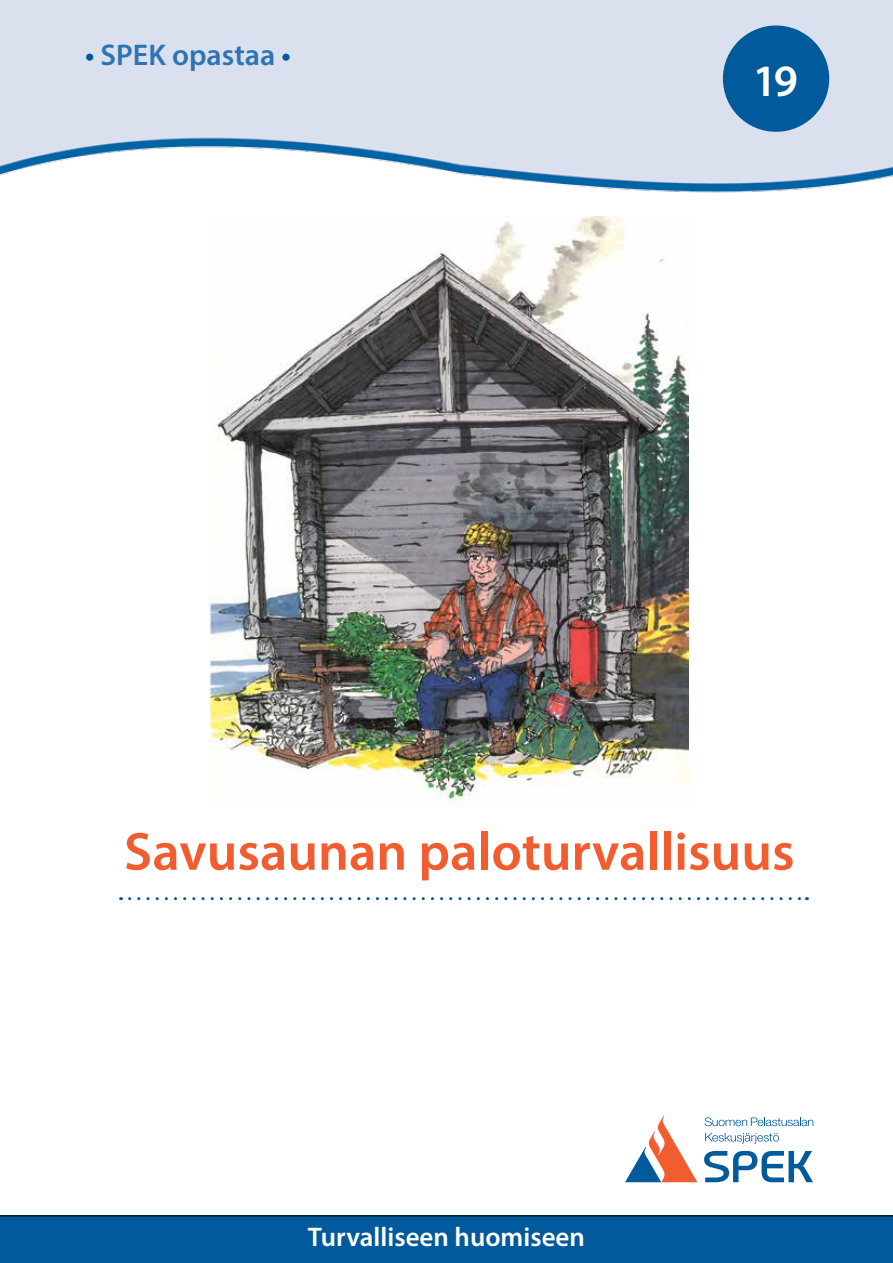
<style>
.page{position:relative;width:893px;height:1263px;background:#fff}
.page>*{position:absolute;margin:0;border:0;box-sizing:border-box;transform-origin:0 0}
.t1{font:600 54px "Myriad Pro";color:#f15d2f}
.t2{font:600 45px "Myriad Pro";color:#fff}
.t3{font:600 30px "Myriad Pro";color:#2e74b5}
.t4{font:600 27px "Myriad Pro";color:#fff}
.s1{color:#005a9c}
</style>
<div class="page">
<svg style="left:625px;top:1115px;width:72px;height:67px"></svg>
<svg style="left:705px;top:1133px;width:74px;height:11px"></svg>
<svg style="left:705px;top:1117px;width:108px;height:9px"></svg>
<svg style="left:704px;top:1151px;width:109px;height:31px"></svg>
<svg style="left:130px;top:897px;width:677px;height:3px"></svg>
<img style="left:0;top:0;width:893px;height:193px">
<div style="left:723px;top:26px;width:106px;height:106px;background:#005a9c;border-radius:50%"></div>
<div style="left:0;top:1216px;width:893px;height:47px;background:#005a9c"></div>
<img style="left:209px;top:217px;width:480px;height:587px">
<p class="t3" style="left:85px;top:36px;width:207px"><span class="s1">•</span> SPEK opastaa <span class="s1">•</span></p>
<p class="t2" style="left:753px;top:52px;width:47px">19</p>
<p class="t1" style="left:124px;top:817px;width:672px">Savusaunan paloturvallisuus</p>
<p class="t4" style="left:308px;top:1220px;width:279px">Turvalliseen huomiseen</p>
</div>
